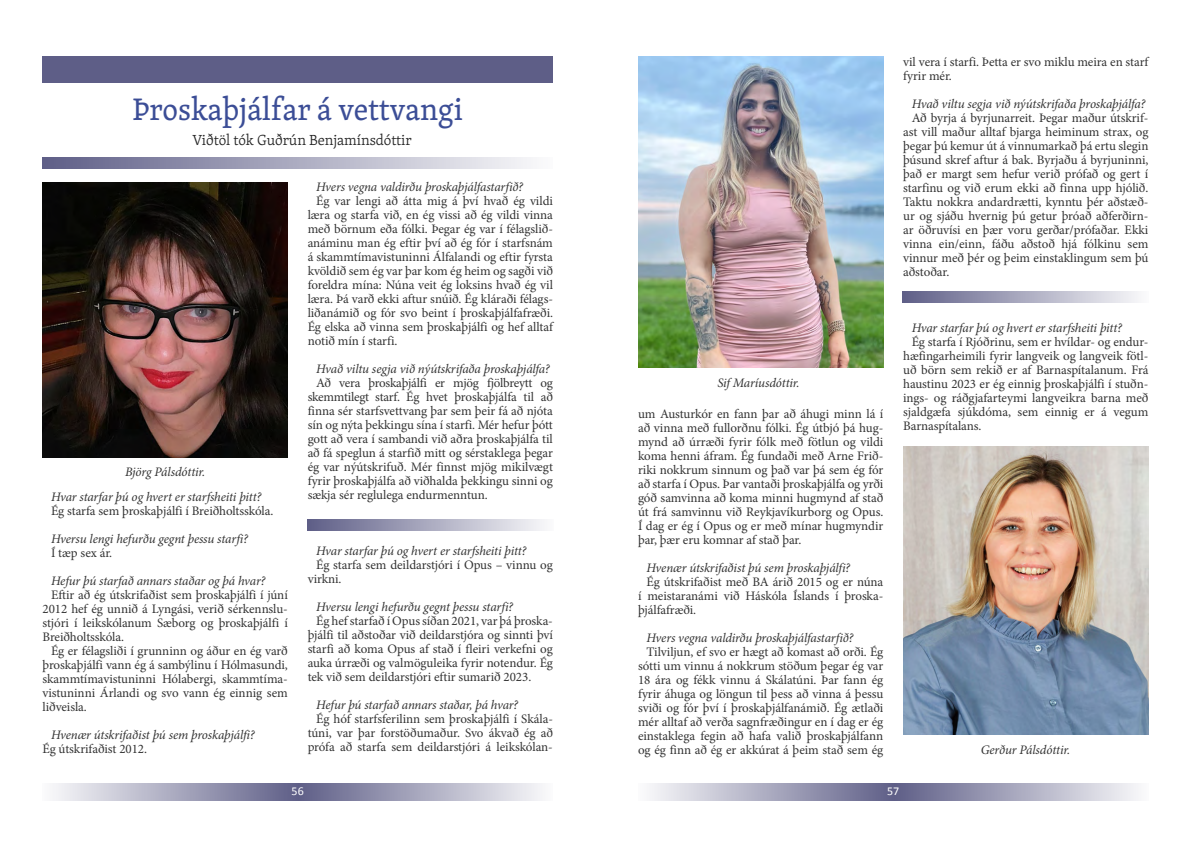
<style>
.page{position:relative;width:1191px;height:842px;background:#fff}
.page>*{position:absolute;margin:0;border:0;box-sizing:border-box;transform-origin:0 0}
.t1{font:32px "Skolar Latin";color:#3b4d96;scale:.95 1}
.t2{font:300 15px "Skolar Latin";letter-spacing:-.005em;color:#222}
.t3{font:13px/14px "Minion Pro";letter-spacing:-.005em;color:#333;text-align:justify}
.t4{font:italic 13px "Minion Pro";letter-spacing:-.015em;color:#333}
.t5{font:12px "Calibri";color:#fff}
</style>
<div class="page">
<div style="left:298px;top:783px;width:254px;height:17px;background:linear-gradient(to right,#5e5e87,#fafafb)"></div>
<div style="left:42px;top:783px;width:256px;height:17px;background:linear-gradient(to right,#fbfbfc,#5f5f88)"></div>
<div style="left:894px;top:783px;width:254px;height:18px;background:linear-gradient(to right,#5e5e87,#fafafb)"></div>
<div style="left:638px;top:783px;width:256px;height:18px;background:linear-gradient(to right,#fcfcfc,#5f5f88)"></div>
<div style="left:43px;top:57px;width:510px;height:26px;background:#5e5e87"></div>
<img style="left:43px;top:182px;width:245px;height:276px">
<svg style="left:43px;top:157px;width:488px;height:12px"></svg>
<svg style="left:308px;top:519px;width:236px;height:11px"></svg>
<img style="left:638px;top:57px;width:245px;height:310px">
<svg style="left:902px;top:291px;width:236px;height:12px"></svg>
<img style="left:903px;top:446px;width:245px;height:289px">
<h1 class="t1" style="left:132px;top:86px;width:350px">Þroskaþjálfar á vettvangi</h1>
<p class="t2" style="left:192px;top:129px;width:221px">Viðtöl tók Guðrún Benjamínsdóttir</p>
<p class="t4" style="left:125px;top:463px;width:82px">Björg Pálsdóttir.</p>
<p class="t4" style="left:51px;top:488px;width:212px">Hvar starfar þú og hvert er starfsheiti þitt?</p>
<p class="t3" style="left:51px;top:504px;width:224px">Ég starfa sem þroskaþjálfi í Breiðholtsskóla.</p>
<p class="t4" style="left:51px;top:530px;width:198px">Hversu lengi hefurðu gegnt þessu starfi?</p>
<p class="t3" style="left:51px;top:546px;width:63px">Í tæp sex ár.</p>
<p class="t4" style="left:51px;top:572px;width:216px">Hefur þú starfað annars staðar og þá hvar?</p>
<p class="t3" style="left:43px;top:588px;width:247px;text-indent:9px">Eftir að ég útskrifaðist sem þroskaþjálfi í júní 2012 hef ég unnið á Lyngási, verið sérkennslu&shy;stjóri í leikskólanum Sæborg og þroskaþjálfi í Breiðholtsskóla.</p>
<p class="t3" style="left:43px;top:644px;width:247px;text-indent:9px">Ég er félagsliði í grunninn og áður en ég varð þroskaþjálfi vann ég á sambýlinu í Hólmasundi, skammtímavistuninni Hólabergi, skammtíma&shy;vistuninni Árlandi og svo vann ég einnig sem liðveisla.</p>
<p class="t4" style="left:51px;top:726px;width:205px">Hvenær útskrifaðist þú sem þroskaþjálfi?</p>
<p class="t3" style="left:43px;top:742px;width:106px">Ég útskrifaðist 2012.</p>
<p class="t4" style="left:316px;top:178px;width:208px">Hvers vegna valdirðu þroskaþjálfastarfið?</p>
<p class="t3" style="left:308px;top:194px;width:247px;text-indent:9px">Ég var lengi að átta mig á því hvað ég vildi læra og starfa við, en ég vissi að ég vildi vinna með börnum eða fólki. Þegar ég var í félagslið&shy;anáminu man ég eftir því að ég fór í starfsnám á skammtímavistuninni Álfalandi og eftir fyrsta kvöldið sem ég var þar kom ég heim og sagði við foreldra mína: Núna veit ég loksins hvað ég vil læra. Þá varð ekki aftur snúið. Ég kláraði félags&shy;liðanámið og fór svo beint í þroskaþjálfafræði.<br>Ég elska að vinna sem þroskaþjálfi og hef alltaf notið mín í starfi.</p>
<p class="t4" style="left:316px;top:360px;width:235px">Hvað viltu segja við nýútskrifaða þroskaþjálfa?</p>
<p class="t3" style="left:308px;top:376px;width:247px;text-indent:9px">Að vera þroskaþjálfi er mjög fjölbreytt og skemmtilegt starf. Ég hvet þroskaþjálfa til að finna sér starfsvettvang þar sem þeir fá að njóta sín og nýta þekkingu sína í starfi. Mér hefur þótt gott að vera í sambandi við aðra þroskaþjálfa til að fá speglun á starfið mitt og sérstaklega þegar ég var nýútskrifuð. Mér finnst mjög mikilvægt fyrir þroskaþjálfa að viðhalda þekkingu sinni og sækja sér reglulega endurmenntun.</p>
<p class="t4" style="left:316px;top:542px;width:212px">Hvar starfar þú og hvert er starfsheiti þitt?</p>
<p class="t3" style="left:308px;top:558px;width:247px;text-indent:9px">Ég starfa sem deildarstjóri í Opus – vinnu og virkni.</p>
<p class="t4" style="left:316px;top:598px;width:198px">Hversu lengi hefurðu gegnt þessu starfi?</p>
<p class="t3" style="left:308px;top:614px;width:247px;text-indent:9px">Ég hef starfað í Opus síðan 2021, var þá þroska&shy;þjálfi til aðstoðar við deildarstjóra og sinnti því starfi að koma Opus af stað í fleiri verkefni og auka úrræði og valmöguleika fyrir notendur. Ég tek við sem deildarstjóri eftir sumarið 2023.</p>
<p class="t4" style="left:316px;top:696px;width:203px">Hefur þú starfað annars staðar, þá hvar?</p>
<p class="t3" style="left:308px;top:712px;width:247px;text-indent:9px">Ég hóf starfsferilinn sem þroskaþjálfi í Skála&shy;túni, var þar forstöðumaður. Svo ákvað ég að prófa að starfa sem deildarstjóri á leikskólan-</p>
<p class="t4" style="left:717px;top:373px;width:84px">Sif Maríusdóttir.</p>
<p class="t3" style="left:638px;top:407px;width:247px">um Austurkór en fann þar að áhugi minn lá í að vinna með fullorðnu fólki. Ég útbjó þá hug&shy;mynd að úrræði fyrir fólk með fötlun og vildi koma henni áfram. Ég fundaði með Arne Frið&shy;riki nokkrum sinnum og það var þá sem ég fór að starfa í Opus. Þar vantaði þroskaþjálfa og yrði góð samvinna að koma minni hugmynd af stað út frá samvinnu við Reykjavíkurborg og Opus.<br>Í dag er ég í Opus og er með mínar hugmyndir þar, þær eru komnar af stað þar.</p>
<p class="t4" style="left:646px;top:559px;width:205px">Hvenær útskrifaðist þú sem þroskaþjálfi?</p>
<p class="t3" style="left:638px;top:575px;width:247px;text-indent:9px">Ég útskrifaðist með BA árið 2015 og er núna í meistaranámi við Háskóla Íslands í þroska&shy;þjálfafræði.</p>
<p class="t4" style="left:646px;top:629px;width:208px">Hvers vegna valdirðu þroskaþjálfastarfið?</p>
<p class="t3" style="left:638px;top:645px;width:247px;text-indent:9px">Tilviljun, ef svo er hægt að komast að orði. Ég sótti um vinnu á nokkrum stöðum þegar ég var 18 ára og fékk vinnu á Skálatúni. Þar fann ég fyrir áhuga og löngun til þess að vinna á þessu sviði og fór því í þroskaþjálfanámið. Ég ætlaði mér alltaf að verða sagnfræðingur en í dag er ég einstaklega fegin að hafa valið þroskaþjálfann og ég finn að ég er akkúrat á þeim stað sem ég</p>
<p class="t3" style="left:903px;top:55px;width:247px">vil vera í starfi. Þetta er svo miklu meira en starf fyrir mér.</p>
<p class="t4" style="left:911px;top:95px;width:235px">Hvað viltu segja við nýútskrifaða þroskaþjálfa?</p>
<p class="t3" style="left:903px;top:111px;width:247px;text-indent:9px">Að byrja á byrjunarreit. Þegar maður útskrif&shy;ast vill maður alltaf bjarga heiminum strax, og þegar þú kemur út á vinnumarkað þá ertu slegin þúsund skref aftur á bak. Byrjaðu á byrjuninni, það er margt sem hefur verið prófað og gert í starfinu og við erum ekki að finna upp hjólið.<br>Taktu nokkra andardrætti, kynntu þér aðstæð&shy;ur og sjáðu hvernig þú getur þróað aðferðirn&shy;ar öðruvísi en þær voru gerðar/prófaðar. Ekki vinna ein/einn, fáðu aðstoð hjá fólkinu sem vinnur með þér og þeim einstaklingum sem þú aðstoðar.</p>
<p class="t4" style="left:911px;top:319px;width:212px">Hvar starfar þú og hvert er starfsheiti þitt?</p>
<p class="t3" style="left:903px;top:335px;width:247px;text-indent:9px">Ég starfa í Rjóðrinu, sem er hvíldar- og endur&shy;hæfingarheimili fyrir langveik og langveik fötl&shy;uð börn sem rekið er af Barnaspítalanum. Frá haustinu 2023 er ég einnig þroskaþjálfi í stuðn&shy;ings- og ráðgjafarteymi langveikra barna með sjaldgæfa sjúkdóma, sem einnig er á vegum Barnaspítalans.</p>
<p class="t4" style="left:980px;top:740px;width:91px">Gerður Pálsdóttir.</p>
<p class="t5" style="left:292px;top:782px;width:14px">56</p>
<p class="t5" style="left:887px;top:782px;width:14px">57</p>
</div>
